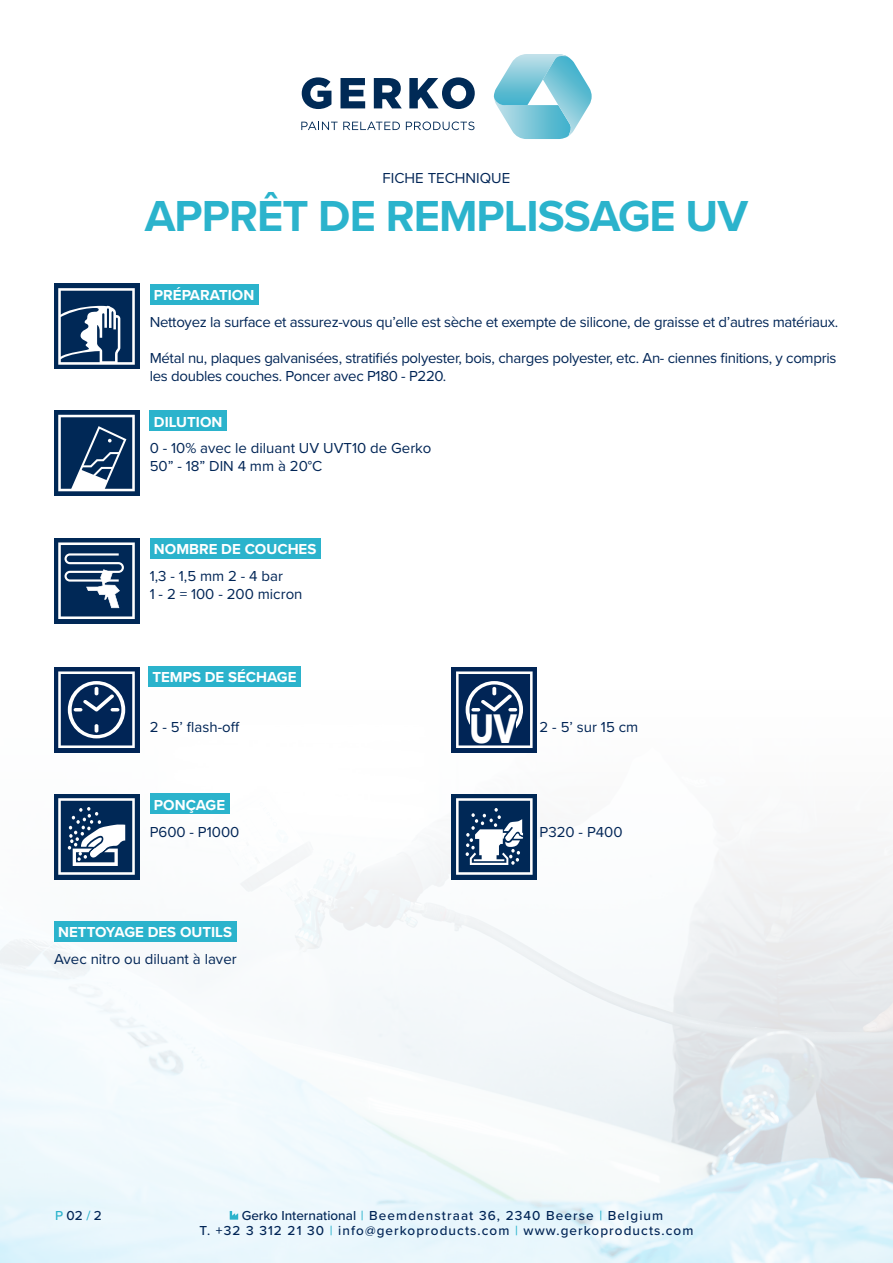
<style>
.page{position:relative;width:893px;height:1263px;background:#fff}
.page>*{position:absolute;margin:0;border:0;box-sizing:border-box;transform-origin:0 0}
.t1{font:700 45px "Proxima Nova";letter-spacing:-.02em;color:#2bb3cc}
.t2{font:42.9px "Proxima Nova Extrabld";color:#fff;scale:.77 1}
.Alineastijl{font:15px/18px "Proxima Nova";letter-spacing:-.02em;color:#012556}
.Alineastijl-2{font:15px "Proxima Nova";color:#012556}
.t3{font:700 15px "Proxima Nova";color:#fff}
.t4{font:500 13.5px/15px "Proxima Nova";letter-spacing:.08em;color:#012556}
.s1{color:#2bb3cc}
</style>
<div class="page">
<svg style="left:301px;top:122px;width:99px;height:8px"></svg>
<svg style="left:406px;top:122px;width:68px;height:8px"></svg>
<svg style="left:302px;top:77px;width:29px;height:32px"></svg>
<svg style="left:340px;top:78px;width:25px;height:30px"></svg>
<svg style="left:374px;top:78px;width:28px;height:30px"></svg>
<svg style="left:409px;top:77px;width:66px;height:32px"></svg>
<svg style="left:494px;top:54px;width:98px;height:85px"></svg>
<img style="left:0;top:667px;width:893px;height:596px">
<svg style="left:230px;top:1211px;width:8px;height:8px"></svg>
<div style="left:54px;top:538px;width:85px;height:85px;background:#002856"></div>
<svg style="left:58px;top:542px;width:77px;height:77px"></svg>
<div style="left:54px;top:794px;width:85px;height:85px;background:#002856"></div>
<svg style="left:58px;top:798px;width:77px;height:77px"></svg>
<div style="left:452px;top:794px;width:85px;height:85px;background:#002856"></div>
<svg style="left:456px;top:798px;width:77px;height:77px"></svg>
<div style="left:54px;top:410px;width:85px;height:85px;background:#002856"></div>
<svg style="left:58px;top:415px;width:77px;height:76px"></svg>
<div style="left:54px;top:284px;width:85px;height:85px;background:#002856"></div>
<svg style="left:58px;top:288px;width:77px;height:77px"></svg>
<div style="left:54px;top:667px;width:85px;height:85px;background:#012556"></div>
<svg style="left:58px;top:671px;width:77px;height:77px"></svg>
<div style="left:452px;top:667px;width:85px;height:85px;background:#012556"></div>
<svg style="left:456px;top:671px;width:77px;height:77px"></svg>
<div style="left:470px;top:714px;width:46px;height:31px;background:#012556"></div>
<div style="left:150px;top:284px;width:109px;height:20px;background:#2bb3cc"></div>
<div style="left:148px;top:666px;width:153px;height:20px;background:#2bb3cc"></div>
<div style="left:150px;top:794px;width:80px;height:20px;background:#2bb3cc"></div>
<div style="left:150px;top:410px;width:77px;height:21px;background:#2bb3cc"></div>
<div style="left:150px;top:538px;width:171px;height:21px;background:#2bb3cc"></div>
<div style="left:54px;top:921px;width:182px;height:21px;background:#2bb3cc"></div>
<p class="Alineastijl-2" style="left:383px;top:167px;width:129px">FICHE TECHNIQUE</p>
<p class="t1" style="left:145px;top:182px;width:605px">APPRÊT DE REMPLISSAGE UV</p>
<p class="t3" style="left:154px;top:284px;width:102px">PRÉPARATION</p>
<p class="Alineastijl" style="left:150px;top:312px;width:690px">Nettoyez la surface et assurez-vous qu’elle est sèche et exempte de silicone, de graisse et d’autres matériaux.</p>
<p class="Alineastijl" style="left:150px;top:348px;width:688px">Métal nu, plaques galvanisées, stratifiés polyester, bois, charges polyester, etc. An- ciennes finitions, y compris les doubles couches. Poncer avec P180 - P220.</p>
<p class="t3" style="left:154px;top:410px;width:70px">DILUTION</p>
<p class="Alineastijl-2" style="left:150px;top:437px;width:283px">0 - 10% avec le diluant UV UVT10 de Gerko</p>
<p class="Alineastijl-2" style="left:150px;top:455px;width:174px">50” - 18” DIN 4 mm à 20°C</p>
<p class="t3" style="left:154px;top:538px;width:164px">NOMBRE DE COUCHES</p>
<p class="Alineastijl" style="left:150px;top:566px;width:135px">1,3 - 1,5 mm 2 - 4 bar</p>
<p class="Alineastijl-2" style="left:150px;top:583px;width:154px">1 - 2 = 100 - 200 micron</p>
<p class="t3" style="left:152px;top:666px;width:146px">TEMPS DE SÉCHAGE</p>
<p class="t2" style="left:469px;top:697px;width:63px">UV</p>
<p class="Alineastijl" style="left:150px;top:717px;width:91px">2 - 5’ flash-off</p>
<p class="Alineastijl" style="left:540px;top:717px;width:100px">2 - 5’ sur 15 cm</p>
<p class="t3" style="left:154px;top:793px;width:73px">PONÇAGE</p>
<p class="Alineastijl-2" style="left:150px;top:820px;width:91px">P600 - P1000</p>
<p class="t3" style="left:58px;top:921px;width:175px">NETTOYAGE DES OUTILS</p>
<p class="Alineastijl-2" style="left:54px;top:948px;width:184px">Avec nitro ou diluant à laver</p>
<p class="Alineastijl-2" style="left:540px;top:820px;width:84px">P320 - P400</p>
<p class="t4" style="left:55px;top:1207px;width:48px"><span class="s1">P</span> 02 <span class="s1">/</span> 2</p>
<p class="t4" style="left:199px;top:1207px;width:495px;text-indent:42px">Gerko International <span class="s1">|</span> Beemdenstraat 36, 2340 Beerse <span class="s1">|</span> Belgium<br>T. +32 3 312 21 30 <span class="s1">|</span> info@gerkoproducts.com <span class="s1">|</span> www.gerkoproducts.com</p>
</div>
